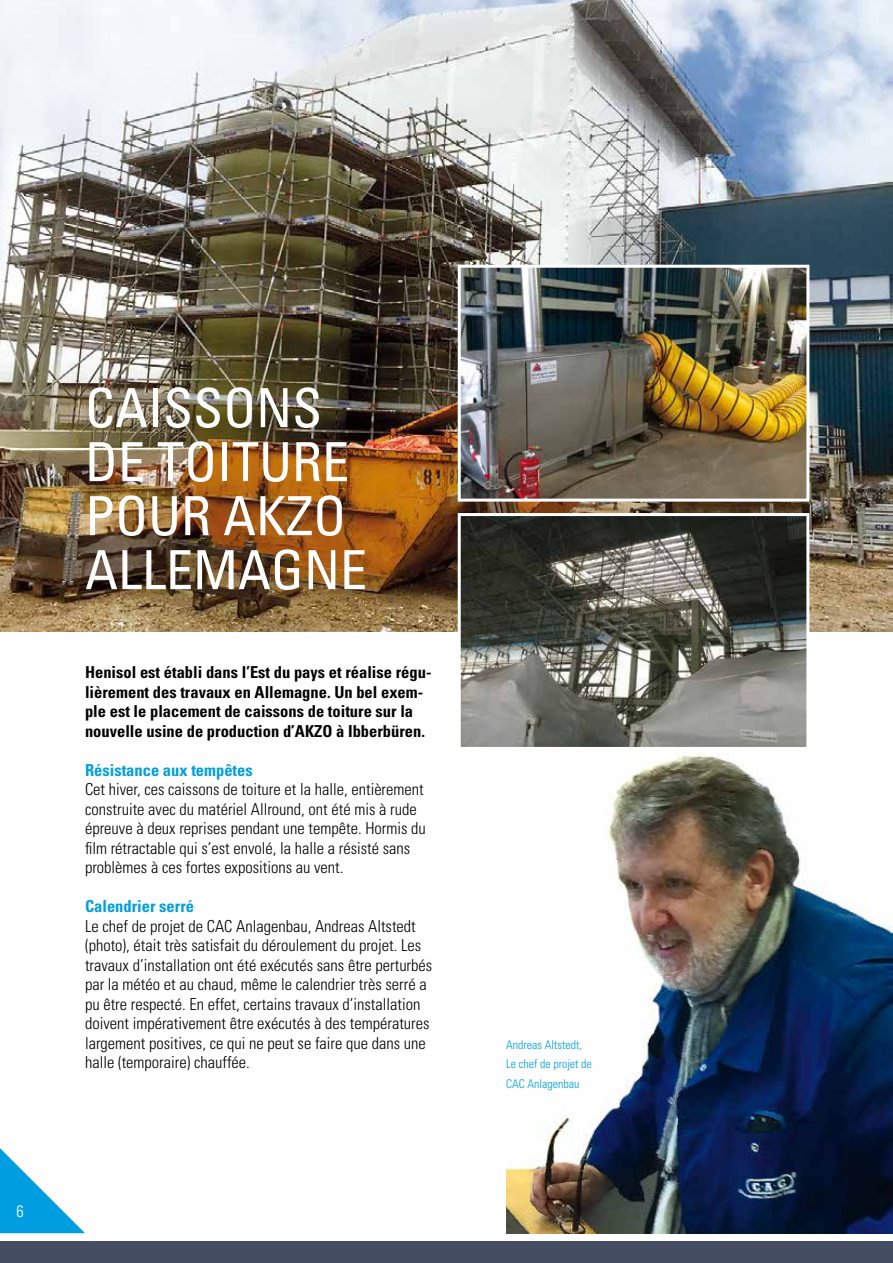
<style>
.page{position:relative;width:893px;height:1263px;background:#fff}
.page>*{position:absolute;margin:0;border:0;box-sizing:border-box;transform-origin:0 0}
.t1{font:condensed 54px/54px "Univers";color:#fff}
.t2{font:300 condensed 16.5px/19.5px "Univers";color:#000}
.t3{font:700 condensed 16.5px/19.5px "Univers";color:#000}
.t4{font:700 condensed 16.5px "Univers";color:#009ee0}
.t5{font:300 condensed 16.5px "Univers";color:#fff}
.t6{font:300 condensed 12px/19.5px "Univers";color:#009ee0}
</style>
<div class="page">
<svg style="left:0;top:1148px;width:85px;height:85px"></svg>
<div style="left:0;top:1242px;width:893px;height:21px;background:#444c61"></div>
<img style="left:0;top:0;width:893px;height:631px">
<img style="left:506px;top:754px;width:387px;height:479px">
<img style="left:462px;top:517px;width:343px;height:229px">
<div style="left:458px;top:513px;width:351px;height:237px;border:3px solid #fff"></div>
<img style="left:462px;top:269px;width:343px;height:229px">
<div style="left:458px;top:265px;width:351px;height:237px;border:3px solid #fff"></div>
<p class="t5" style="left:17px;top:1202px;width:9px">6</p>
<h1 class="t1" style="left:85px;top:379px;width:283px">CAISSONS<br>DE TOITURE<br>POUR AKZO<br>ALLEMAGNE</h1>
<p class="t3" style="left:85px;top:662px;width:348px">Henisol est établi dans l’Est du pays et réalise régu&shy;lièrement des travaux en Allemagne. Un bel exem&shy;ple est le placement de caissons de toiture sur la nouvelle usine de production d’AKZO à Ibberbüren.</p>
<p class="t4" style="left:85px;top:760px;width:169px">Résistance aux tempêtes</p>
<p class="t2" style="left:85px;top:779px;width:342px">Cet hiver, ces caissons de toiture et la halle, entièrement construite avec du matériel Allround, ont été mis à rude épreuve à deux reprises pendant une tempête. Hormis du film rétractable qui s’est envolé, la halle a résisté sans problèmes à ces fortes expositions au vent.</p>
<p class="t4" style="left:85px;top:896px;width:111px">Calendrier serré</p>
<p class="t2" style="left:85px;top:916px;width:349px">Le chef de projet de CAC Anlagenbau, Andreas Altstedt (photo), était très satisfait du déroulement du projet. Les travaux d’installation ont été exécutés sans être perturbés par la météo et au chaud, même le calendrier très serré a pu être respecté. En effet, certains travaux d’installation doivent impérativement être exécutés à des températures largement positives, ce qui ne peut se faire que dans une halle (temporaire) chauffée.</p>
<p class="t6" style="left:506px;top:1034px;width:87px">Andreas Altstedt,<br>Le chef de projet de<br>CAC Anlagenbau</p>
</div>
